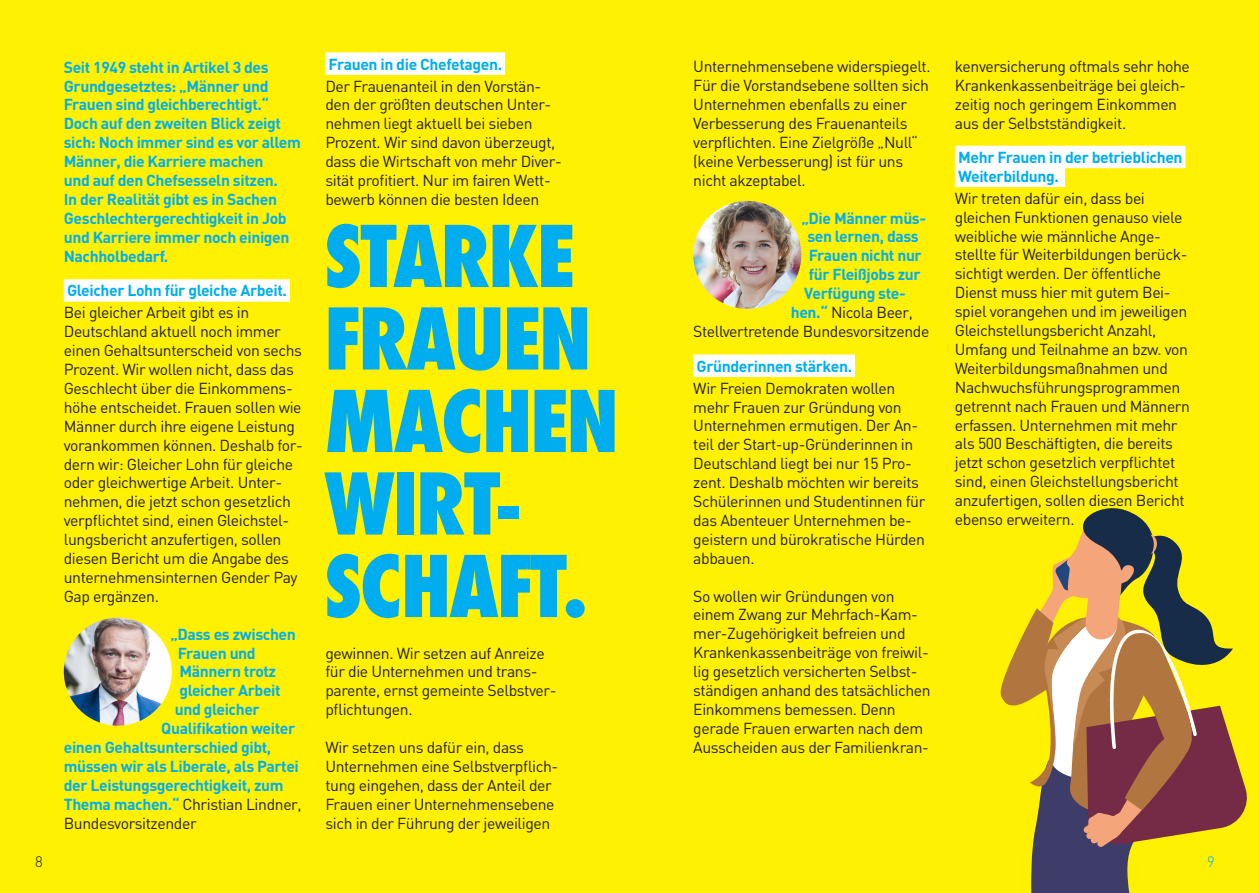
<style>
.page{position:relative;width:1259px;height:893px;background:#fff101}
.page>*{position:absolute;margin:0;border:0;box-sizing:border-box;transform-origin:0 0}
.t1{font:800 condensed 82.5px/82.5px "Futura";letter-spacing:-.025em;color:#00aeef}
.t2{font:15.75px/18.9px "DIN";letter-spacing:-.025em;color:#231f20}
.t3{font:700 15.75px/18.9px "DIN";letter-spacing:-.025em;color:#00aeef}
.t4{font:300 15px "DIN";color:#231f20}
.t5{font:300 15px "DIN";color:#00aeef}
.s1{font-weight:700;color:#00aeef}
</style>
<div class="page">
<div style="left:64px;top:279px;width:226px;height:23px;background:#fff"></div>
<div style="left:325px;top:52px;width:180px;height:23px;background:#fff"></div>
<div style="left:693px;top:354px;width:162px;height:23px;background:#fff"></div>
<div style="left:955px;top:146px;width:230px;height:22px;background:#fff"></div>
<div style="left:955px;top:165px;width:110px;height:22px;background:#fff"></div>
<svg style="left:1000px;top:508px;width:247px;height:385px"></svg>
<img style="left:64px;top:618px;width:108px;height:108px;border-radius:54px">
<img style="left:693px;top:201px;width:108px;height:108px;border-radius:54px">
<p class="t3" style="left:64px;top:57px;width:239px">Seit 1949 steht in Artikel 3 des<br>Grundgesetztes: „Männer und<br>Frauen sind gleichberechtigt.“<br>Doch auf den zweiten Blick zeigt sich: Noch immer sind es vor allem<br>Männer, die Karriere machen<br>und auf den Chefsesseln sitzen.<br>In der Realität gibt es in Sachen<br>Geschlechtergerechtigkeit in Job und Karriere immer noch einigen<br>Nachholbedarf.</p>
<p class="t3" style="left:67px;top:281px;width:222px">Gleicher Lohn für gleiche Arbeit.</p>
<p class="t2" style="left:64px;top:303px;width:240px">Bei gleicher Arbeit gibt es in Deutschland aktuell noch immer einen Gehaltsunterscheid von sechs Prozent. Wir wollen nicht, dass das Geschlecht über die Einkommens&shy;höhe entscheidet. Frauen sollen wie Männer durch ihre eigene Leistung vorankommen können. Deshalb for&shy;dern wir: Gleicher Lohn für gleiche oder gleichwertige Arbeit. Unter&shy;nehmen, die jetzt schon gesetzlich verpflichtet sind, einen Gleichstel&shy;lungsbericht anzufertigen, sollen diesen Bericht um die Angabe des unternehmensinternen Gender Pay Gap ergänzen.</p>
<p class="t3" style="left:170px;top:624px;width:127px">„Dass es zwischen</p>
<p class="t3" style="left:178px;top:643px;width:79px">Frauen und</p>
<p class="t3" style="left:179px;top:662px;width:98px">Männern trotz</p>
<p class="t3" style="left:179px;top:681px;width:103px">gleicher Arbeit</p>
<p class="t3" style="left:175px;top:699px;width:86px">und gleicher</p>
<p class="t3" style="left:161px;top:718px;width:135px">Qualifikation weiter</p>
<p class="t3" style="left:64px;top:737px;width:209px">einen Gehaltsunterschied gibt,</p>
<p class="t3" style="left:64px;top:756px;width:237px">müssen wir als Liberale, als Partei</p>
<p class="t3" style="left:64px;top:775px;width:221px">der Leistungsgerechtigkeit, zum</p>
<p class="t2" style="left:64px;top:794px;width:239px"><span class="s1">Thema machen.“</span> Christian Lindner,</p>
<p class="t2" style="left:64px;top:813px;width:134px">Bundesvorsitzender</p>
<p class="t3" style="left:329px;top:54px;width:175px">Frauen in die Chefetagen.</p>
<p class="t2" style="left:325px;top:76px;width:238px">Der Frauenanteil in den Vorstän&shy;den der größten deutschen Unter&shy;nehmen liegt aktuell bei sieben Prozent. Wir sind davon überzeugt, dass die Wirtschaft von mehr Diver&shy;sität profitiert. Nur im fairen Wett&shy;bewerb können die besten Ideen</p>
<h1 class="t1" style="left:324px;top:216px;width:296px">STARKE<br>FRAUEN<br>MACHEN<br>WIRT-<br>SCHAFT.</h1>
<p class="t2" style="left:325px;top:643px;width:232px">gewinnen. Wir setzen auf Anreize für die Unternehmen und trans&shy;parente, ernst gemeinte Selbstver&shy;pflichtungen.</p>
<p class="t2" style="left:325px;top:738px;width:234px">Wir setzen uns dafür ein, dass Unternehmen eine Selbstverpflich&shy;tung eingehen, dass der Anteil der Frauen einer Unternehmensebene sich in der Führung der jeweiligen</p>
<p class="t2" style="left:693px;top:57px;width:239px">Unternehmensebene widerspiegelt.<br>Für die Vorstandsebene sollten sich<br>Unternehmen ebenfalls zu einer<br>Verbesserung des Frauenanteils verpflichten. Eine Zielgröße „Null“ (keine Verbesserung) ist für uns nicht akzeptabel.</p>
<p class="t3" style="left:801px;top:208px;width:126px">„Die Männer müs-</p>
<p class="t3" style="left:807px;top:227px;width:113px">sen lernen, dass</p>
<p class="t3" style="left:809px;top:246px;width:114px">Frauen nicht nur</p>
<p class="t3" style="left:809px;top:264px;width:113px">für Fleißjobs zur</p>
<p class="t3" style="left:804px;top:283px;width:103px">Verfügung ste-</p>
<p class="t2" style="left:791px;top:303px;width:124px"><span class="s1">hen.“</span> Nicola Beer,</p>
<p class="t2" style="left:693px;top:322px;width:238px">Stellvertretende Bundesvorsitzende</p>
<p class="t3" style="left:696px;top:356px;width:157px">Gründerinnen stärken.</p>
<p class="t2" style="left:693px;top:378px;width:233px">Wir Freien Demokraten wollen mehr Frauen zur Gründung von<br>Unternehmen ermutigen. Der An&shy;teil der Start-up-Gründerinnen in<br>Deutschland liegt bei nur 15 Pro&shy;zent. Deshalb möchten wir bereits<br>Schülerinnen und Studentinnen für das Abenteuer Unternehmen be&shy;geistern und bürokratische Hürden abbauen.</p>
<p class="t2" style="left:693px;top:586px;width:239px">So wollen wir Gründungen von einem Zwang zur Mehrfach-Kam&shy;mer-Zugehörigkeit befreien und Krankenkassenbeiträge von freiwil&shy;lig gesetzlich versicherten Selbst&shy;ständigen anhand des tatsächlichen Einkommens bemessen. Denn gerade Frauen erwarten nach dem Ausscheiden aus der Familienkran-</p>
<p class="t2" style="left:955px;top:57px;width:236px">kenversicherung oftmals sehr hohe Krankenkassenbeiträge bei gleich&shy;zeitig noch geringem Einkommen aus der Selbstständigkeit.</p>
<p class="t3" style="left:958px;top:147px;width:226px">Mehr Frauen in der betrieblichen<br>Weiterbildung.</p>
<p class="t2" style="left:955px;top:188px;width:237px">Wir treten dafür ein, dass bei gleichen Funktionen genauso viele weibliche wie männliche Ange&shy;stellte für Weiterbildungen berück&shy;sichtigt werden. Der öffentliche Dienst muss hier mit gutem Bei&shy;spiel vorangehen und im jeweiligen Gleichstellungsbericht Anzahl, Umfang und Teilnahme an bzw. von Weiterbildungsmaßnahmen und Nachwuchsführungsprogrammen getrennt nach Frauen und Männern erfassen. Unternehmen mit mehr als 500 Beschäftigten, die bereits jetzt schon gesetzlich verpflichtet sind, einen Gleichstellungsbericht anzufertigen, sollen diesen Bericht ebenso erweitern.</p>
<p class="t4" style="left:35px;top:852px;width:9px">8</p>
<p class="t5" style="left:1207px;top:852px;width:9px">9</p>
</div>
